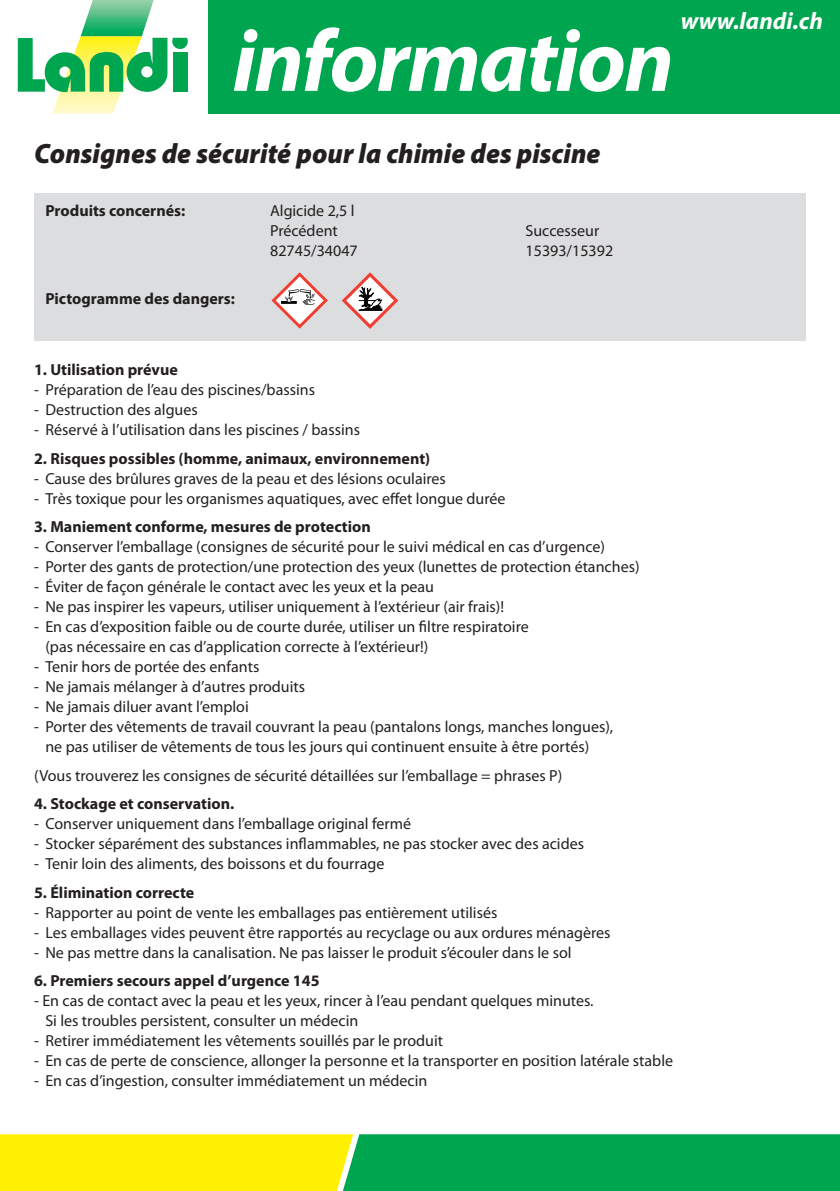
<style>
.page{position:relative;width:840px;height:1191px;background:#fff}
.page>*{position:absolute;margin:0;border:0;box-sizing:border-box;transform-origin:0 0}
.t1{font:italic 700 88px "Myriad Pro";letter-spacing:-.02em;color:#fff}
.t2{font:italic 900 28px "Myriad Pro";color:#231f20;scale:.96 1}
.t3{font:italic 700 24px "Myriad Pro";color:#fff}
.t4{font:16px/20px "Myriad Pro";color:#231f20}
.t5{font:700 16px "Myriad Pro";color:#231f20}
</style>
<div class="page">
<div style="left:34px;top:193px;width:771px;height:147px;background:#dcdddf"></div>
<svg style="left:341px;top:272px;width:57px;height:57px"></svg>
<svg style="left:271px;top:272px;width:57px;height:57px"></svg>
<svg style="left:0;top:1134px;width:839px;height:57px;background:#6bc531"></svg>
<div style="left:207px;top:0;width:632px;height:113px;background:#00a54f"></div>
<svg style="left:18px;top:0;width:170px;height:113px"></svg>
<h1 class="t1" style="left:232px;top:4px;width:442px">information</h1>
<h3 class="t3" style="left:680px;top:6px;width:144px">www.landi.ch</h3>
<h2 class="t2" style="left:34px;top:135px;width:591px">Consignes de sécurité pour la chimie des piscine</h2>
<p class="t5" style="left:45px;top:200px;width:141px">Produits concernés:</p>
<p class="t5" style="left:45px;top:288px;width:191px">Pictogramme des dangers:</p>
<p class="t4" style="left:270px;top:200px;width:89px">Algicide 2,5 l<br>Précédent<br>82745/34047</p>
<p class="t4" style="left:525px;top:220px;width:89px">Successeur<br>15393/15392</p>
<p class="t5" style="left:34px;top:359px;width:145px">1. Utilisation prévue</p>
<p class="t4" style="left:34px;top:379px;width:282px">- Préparation de l’eau des piscines/bassins</p>
<p class="t4" style="left:34px;top:399px;width:165px">- Destruction des algues</p>
<p class="t4" style="left:34px;top:419px;width:327px">- Réservé à l’utilisation dans les piscines / bassins</p>
<p class="t5" style="left:34px;top:448px;width:397px">2. Risques possibles (homme, animaux, environnement)</p>
<p class="t4" style="left:34px;top:468px;width:413px">- Cause des brûlures graves de la peau et des lésions oculaires</p>
<p class="t4" style="left:34px;top:488px;width:472px">- Très toxique pour les organismes aquatiques, avec effet longue durée</p>
<p class="t5" style="left:34px;top:516px;width:338px">3. Maniement conforme, mesures de protection</p>
<p class="t4" style="left:34px;top:536px;width:572px">- Conserver l’emballage (consignes de sécurité pour le suivi médical en cas d’urgence)</p>
<p class="t4" style="left:34px;top:556px;width:606px">- Porter des gants de protection/une protection des yeux (lunettes de protection étanches)</p>
<p class="t4" style="left:34px;top:576px;width:401px">- Éviter de façon générale le contact avec les yeux et la peau</p>
<p class="t4" style="left:34px;top:596px;width:471px">- Ne pas inspirer les vapeurs, utiliser uniquement à l’extérieur (air frais)!</p>
<p class="t4" style="left:45px;top:616px;width:484px;text-indent:-11px">- En cas d’exposition faible ou de courte durée, utiliser un filtre respiratoire (pas nécessaire en cas d’application correcte à l’extérieur!)</p>
<p class="t4" style="left:34px;top:656px;width:227px">- Tenir hors de portée des enfants</p>
<p class="t4" style="left:34px;top:676px;width:272px">- Ne jamais mélanger à d’autres produits</p>
<p class="t4" style="left:34px;top:696px;width:216px">- Ne jamais diluer avant l’emploi</p>
<p class="t4" style="left:45px;top:716px;width:569px;text-indent:-11px">- Porter des vêtements de travail couvrant la peau (pantalons longs, manches longues), ne pas utiliser de vêtements de tous les jours qui continuent ensuite à être portés)</p>
<p class="t4" style="left:34px;top:765px;width:529px">(Vous trouverez les consignes de sécurité détaillées sur l’emballage = phrases P)</p>
<p class="t5" style="left:34px;top:793px;width:202px">4. Stockage et conservation.</p>
<p class="t4" style="left:34px;top:813px;width:378px">- Conserver uniquement dans l’emballage original fermé</p>
<p class="t4" style="left:34px;top:833px;width:551px">- Stocker séparément des substances inflammables, ne pas stocker avec des acides</p>
<p class="t4" style="left:34px;top:853px;width:351px">- Tenir loin des aliments, des boissons et du fourrage</p>
<p class="t5" style="left:34px;top:882px;width:162px">5. Élimination correcte</p>
<p class="t4" style="left:34px;top:902px;width:464px">- Rapporter au point de vente les emballages pas entièrement utilisés</p>
<p class="t4" style="left:34px;top:922px;width:577px">- Les emballages vides peuvent être rapportés au recyclage ou aux ordures ménagères</p>
<p class="t4" style="left:34px;top:942px;width:538px">- Ne pas mettre dans la canalisation. Ne pas laisser le produit s’écouler dans le sol</p>
<p class="t5" style="left:34px;top:970px;width:287px">6. Premiers secours appel d’urgence 145</p>
<p class="t4" style="left:45px;top:990px;width:549px;text-indent:-11px">- En cas de contact avec la peau et les yeux, rincer à l’eau pendant quelques minutes.<br>Si les troubles persistent, consulter un médecin</p>
<p class="t4" style="left:34px;top:1030px;width:410px">- Retirer immédiatement les vêtements souillés par le produit</p>
<p class="t4" style="left:34px;top:1050px;width:640px">- En cas de perte de conscience, allonger la personne et la transporter en position latérale stable</p>
<p class="t4" style="left:34px;top:1070px;width:394px">- En cas d’ingestion, consulter immédiatement un médecin</p>
</div>
